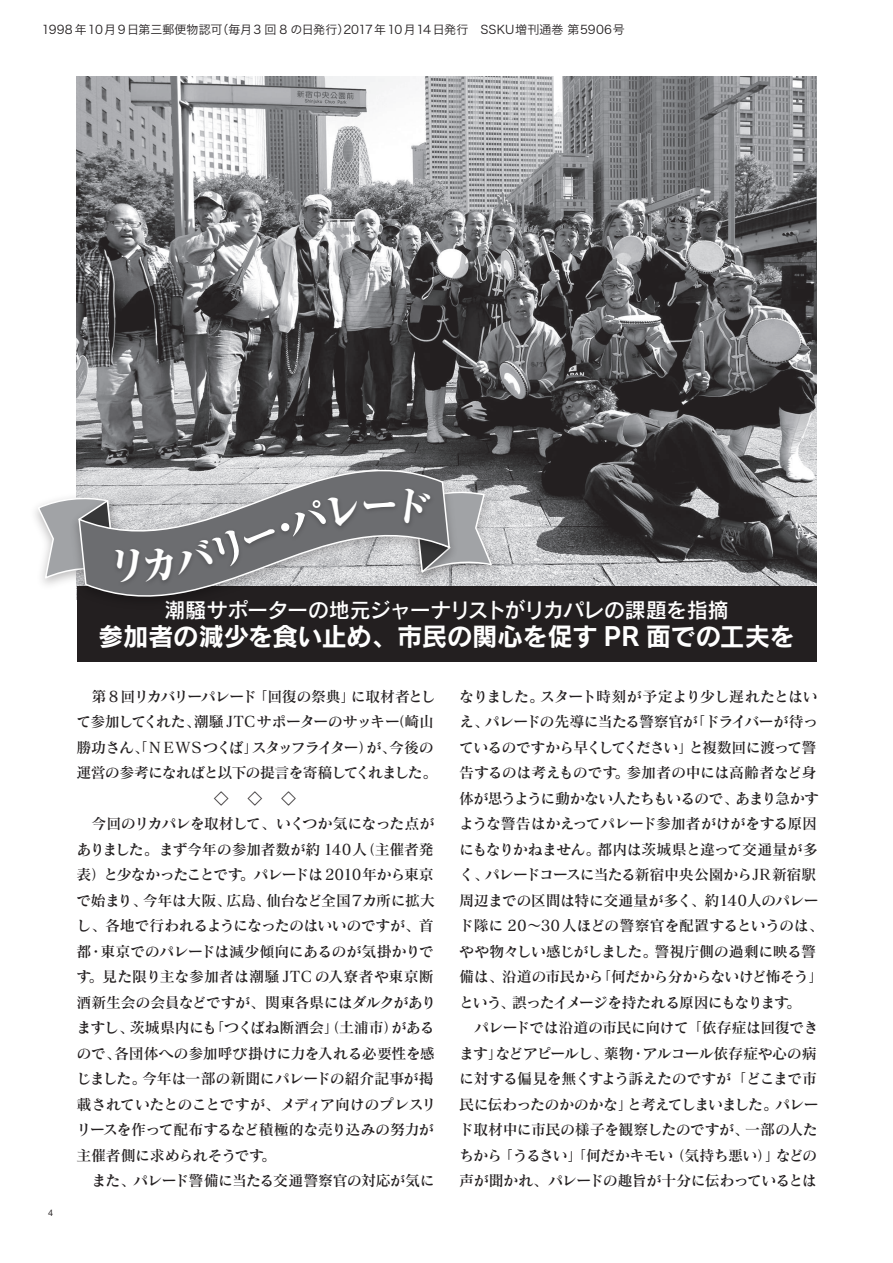
<style>
.page{position:relative;width:893px;height:1263px;background:#fff}
.page>*{position:absolute;margin:0;border:0;box-sizing:border-box;transform-origin:0 0}
.t1{font:25.5px "Rodin Pro B";letter-spacing:-.02em;color:#fff}
.t2{font:21px "Rodin Pro DB";letter-spacing:-.03em;color:#fff}
.t3{font:15px/25.5px "Matisse Pro DB";letter-spacing:-.045em;color:#231f20;text-align:justify}
.t4{font:15px "Matisse Pro DB";letter-spacing:-.025em;color:#231f20}
.t5{font:15px "Matisse Pro DB";letter-spacing:-.07em;color:#231f20}
.t6{font:15px "Matisse Pro DB";letter-spacing:.005em;color:#231f20}
.t7{font:12px "Hira Kaku Pro W3";letter-spacing:.01em;color:#231f20}
.t8{font:9px "Helvetica Neue";color:#231f20}
</style>
<div class="page">
<img style="left:77px;top:77px;width:739px;height:509px">
<div style="left:77px;top:586px;width:739px;height:75px;background:#231f20"></div>
<img style="left:463px;top:483px;width:42px;height:103px">
<svg style="left:77px;top:431px;width:374px;height:44px;background:#777779"></svg>
<img style="left:76px;top:475px;width:378px;height:125px">
<svg style="left:36px;top:493px;width:359px;height:90px;background:#939496"></svg>
<svg style="left:401px;top:488px;width:93px;height:87px;background:#999a9c"></svg>
<p class="t7" style="left:42px;top:19px;width:584px">1998 年10月9日第三郵便物認可（毎月3 回 8 の日発行）2017年10月14日発行 SSKU増刊通巻 第5906号</p>
<h2 class="t2" style="left:164px;top:596px;width:566px">潮騒サポーターの地元ジャーナリストがリカパレの課題を指摘</h2>
<h1 class="t1" style="left:98px;top:619px;width:698px">参加者の減少を食い止め、市民の関心を促す PR 面での工夫を</h1>
<p class="t8" style="left:48px;top:1207px;width:7px">4</p>
<p class="t3" style="left:77px;top:683px;width:361px;text-indent:15px">第 8 回リカバリーパレード「回復の祭典」に取材者として参加してくれた、潮騒 JTCサポーターのサッキー（崎山勝功さん「ＮＥＷＳつくば」スタッフライター）が、今後の</p>
<p class="t3" style="left:134px;top:734px;width:16px">、</p>
<p class="t5" style="left:77px;top:763px;width:362px">運営の参考になればと以下の提言を寄稿してくれました。</p>
<p class="t3" style="left:214px;top:785px;width:84px">◇◇◇</p>
<p class="t3" style="left:77px;top:810px;width:359px">　今回のリカパレを取材して、いくつか気になった点が</p>
<p class="t4" style="left:77px;top:840px;width:359px">ありました。まず今年の参加者数が約 140人（主催者発</p>
<p class="t5" style="left:77px;top:865px;width:359px">表）と少なかったことです。パレードは 2010年から東京</p>
<p class="t3" style="left:77px;top:887px;width:360px">で始まり、今年は大阪、広島、仙台など全国７カ所に拡大</p>
<p class="t3" style="left:77px;top:912px;width:359px">し、各地で行われるようになったのはいいのですが、首</p>
<p class="t4" style="left:77px;top:942px;width:359px">都・東京でのパレードは減少傾向にあるのが気掛かりで</p>
<p class="t6" style="left:77px;top:967px;width:359px">す。見た限り主な参加者は潮騒 JTC の入寮者や東京断</p>
<p class="t3" style="left:77px;top:989px;width:361px">酒新生会の会員などですが、関東各県にはダルクがあり</p>
<p class="t3" style="left:77px;top:1014px;width:360px">ますし、茨城県内にも「つくばね断酒会」（土浦市）がある</p>
<p class="t4" style="left:77px;top:1044px;width:360px">ので、各団体への参加呼び掛けに力を入れる必要性を感</p>
<p class="t4" style="left:77px;top:1069px;width:359px">じました。今年は一部の新聞にパレードの紹介記事が掲</p>
<p class="t3" style="left:77px;top:1091px;width:361px">載されていたとのことですが、メディア向けのプレスリ</p>
<p class="t3" style="left:77px;top:1116px;width:359px">リースを作って配布するなど積極的な売り込みの努力が</p>
<p class="t3" style="left:77px;top:1142px;width:201px">主催者側に求められそうです。</p>
<p class="t3" style="left:77px;top:1167px;width:360px">　また、パレード警備に当たる交通警察官の対応が気に</p>
<p class="t3" style="left:459px;top:683px;width:366px;text-align:left">なりました。スタート時刻が予定より少し遅れたとはいえ、パレードの先導に当たる警察官が「ドライバーが待っているのですから早くしてください」と複数回に渡って警告するのは考えものです。参加者の中には高齢者など身体が思うように動かない人たちもいるので、あまり急かすような警告はかえってパレード参加者がけがをする原因にもなりかねません。都内は茨城県と違って交通量が多く、パレードコースに当たる新宿中央公園からJR新宿駅周辺までの区間は特に交通量が多く、約140人のパレード隊に 20～30人ほどの警察官を配置するというのは、やや物々しい感じがしました。警視庁側の過剰に映る警備は、沿道の市民から「何だから分からないけど怖そう」という、誤ったイメージを持たれる原因にもなります。<br>　パレードでは沿道の市民に向けて「依存症は回復できます」などアピールし、薬物・アルコール依存症や心の病に対する偏見を無くすよう訴えたのですが「どこまで市民に伝わったのかのかな」と考えてしまいました。パレード取材中に市民の様子を観察したのですが、一部の人たちから「うるさい」「何だかキモい（気持ち悪い）」などの声が聞かれ、パレードの趣旨が十分に伝わっているとは</p>
</div>
